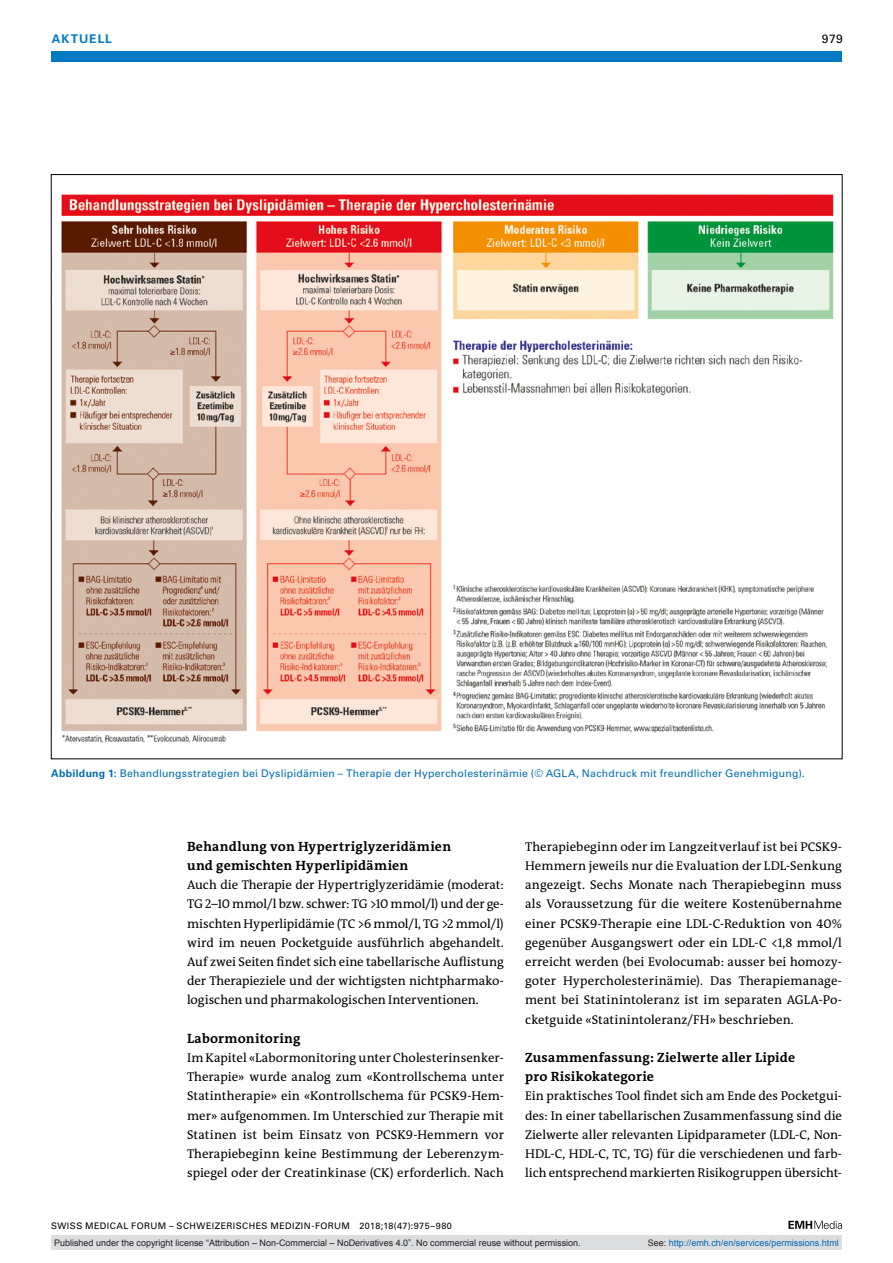
<style>
.page{position:relative;width:893px;height:1263px;background:#fff}
.page>*{position:absolute;margin:0;border:0;box-sizing:border-box;transform-origin:0 0}
.t1{font:700 13.5px/19.2px "The Antiqua B W7";letter-spacing:.02em;color:#000}
.t2{font:12.75px/19.2px "The Antiqua B W5 Plain";color:#000;text-align:justify}
.t3{font:700 12px "Univers LT Std";color:#007ac2}
.t4{font:12px "Univers LT Std";color:#000}
.t5{font:10.5px "Univers LT Std";letter-spacing:.02em;color:#006dad}
.t6{font:9px "Arial";color:#231f20}
.t7{font:9px "Univers LT Std";letter-spacing:.05em;color:#000}
.t8{font:9px "Arial";color:#0166b3}
.s1{font-weight:700}
.s2{color:#231f20}
</style>
<div class="page">
<div style="left:51px;top:51px;width:791px;height:11px;background:#007ac2"></div>
<svg style="left:788px;top:1221px;width:54px;height:8px"></svg>
<img style="left:61px;top:194px;width:773px;height:549px">
<div style="left:51px;top:1235px;width:791px;height:15px;background:#dcdddf"></div>
<p class="t3" style="left:52px;top:31px;width:19px">Aktuell</p>
<p class="t4" style="left:822px;top:31px;width:22px">979</p>
<p class="t5" style="left:51px;top:767px;width:755px"><span class="s1">Abbildung 1:</span> Behandlungsstrategien bei Dyslipidämien – Therapie der Hypercholesterinämie (© AGLA, Nachdruck mit freundlicher Genehmigung).</p>
<p class="t1" style="left:187px;top:837px;width:265px">Behandlung von Hypertriglyzeridämien und gemischten Hyperlipidämien</p>
<p class="t2" style="left:187px;top:875px;width:318px">Auch die Therapie der Hypertriglyzeridämie (moderat:<br>TG 2–10 mmol/l bzw. schwer: TG &gt;10 mmol/l) und der ge&shy;mischten Hyperlipidämie (TC &gt;6 mmol/l, TG &gt;2 mmol/l) wird im neuen Pocketguide ausführlich abgehandelt.<br>Auf zwei Seiten findet sich eine tabellarische Auflistung der Therapieziele und der wichtigsten nichtpharmako&shy;logischen und pharmakologischen Interventionen.</p>
<p class="t1" style="left:187px;top:1029px;width:115px">Labormonitoring</p>
<p class="t2" style="left:187px;top:1048px;width:318px">Im Kapitel «Labormonitoring unter Cholesterinsenker-Therapie» wurde analog zum «Kontrollschema unter Statintherapie» ein «Kontrollschema für PCSK9-Hem&shy;mer» aufgenommen. Im Unterschied zur Therapie mit Statinen ist beim Einsatz von PCSK9-Hemmern vor Therapiebeginn keine Bestimmung der Leberenzym&shy;spiegel oder der Creatinkinase (CK) erforderlich. Nach</p>
<p class="t7" style="left:51px;top:1220px;width:402px">SWISS MEDICAL FORUM – SCHWEIZERISCHES MEDIZIN-FORUM 2018;18(47):975–980</p>
<p class="t2" style="left:525px;top:837px;width:318px">Therapiebeginn oder im Langzeitverlauf ist bei PCSK9- Hemmern jeweils nur die Evaluation der LDL-Senkung angezeigt. Sechs Monate nach Therapiebeginn muss als Voraussetzung für die weitere Kostenübernahme einer PCSK9-Therapie eine LDL-C-Reduktion von 40% gegenüber Ausgangswert oder ein LDL-C &lt;1,8 mmol/l erreicht werden (bei Evolocumab: ausser bei homozy&shy;goter Hypercholesterinämie). Das Therapiemanage&shy;ment bei Statinintoleranz ist im separaten AGLA-Po&shy;cketguide «Statinintoleranz/FH» beschrieben.</p>
<p class="t1" style="left:525px;top:1048px;width:271px">Zusammenfassung: Zielwerte aller Lipide pro Risikokategorie</p>
<p class="t2" style="left:525px;top:1086px;width:318px">Ein praktisches Tool findet sich am Ende des Pocketgui&shy;des: In einer tabellarischen Zusammenfassung sind die Zielwerte aller relevanten Lipidparameter (LDL-C, Non-HDL-C, HDL-C, TC, TG) für die verschiedenen und farb&shy;lich entsprechend markierten Risikogruppen übersicht-</p>
<p class="t6" style="left:54px;top:1237px;width:528px">Published under the copyright license “Attribution – Non-Commercial – NoDerivatives 4.0”. No commercial reuse without permission.</p>
<p class="t8" style="left:648px;top:1237px;width:193px"><span class="s2">See:</span> http://emh.ch/en/services/permissions.html</p>
</div>
